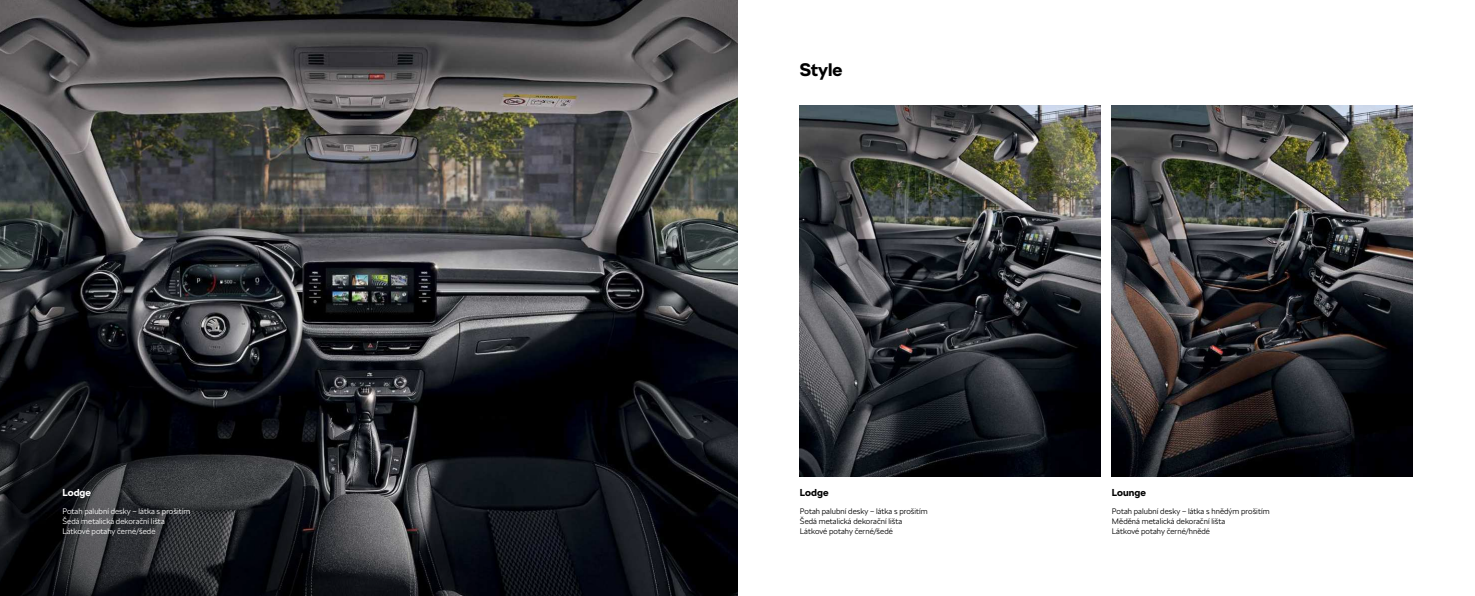
<style>
.page{position:relative;width:1475px;height:596px;background:#fff}
.page>*{position:absolute;margin:0;border:0;box-sizing:border-box;transform-origin:0 0}
.t1{font:700 18px "SKODA Next";color:#000}
.t2{font:700 10px "SKODA Next";letter-spacing:.005em;color:#000}
.t3{font:700 10px "SKODA Next";letter-spacing:.005em;color:#fff}
.t4{font:300 8px/10px "SKODA Next";letter-spacing:.005em;color:#000}
.t5{font:300 8px/10px "SKODA Next";letter-spacing:.005em;color:#fff}
</style>
<div class="page">
<img style="left:799px;top:105px;width:301px;height:371px">
<img style="left:1111px;top:105px;width:301px;height:371px">
<svg style="left:0;top:0;width:737px;height:595px;background:#353638"></svg>
<p class="t3" style="left:62px;top:486px;width:30px">Lodge</p>
<p class="t5" style="left:62px;top:505px;width:129px">Potah palubní desky – látka s prošitím<br>Šedá metalická dekorační lišta<br>Látkové potahy černé/šedé</p>
<h1 class="t1" style="left:799px;top:60px;width:44px">Style</h1>
<p class="t2" style="left:799px;top:486px;width:30px">Lodge</p>
<p class="t4" style="left:799px;top:505px;width:129px">Potah palubní desky – látka s prošitím<br>Šedá metalická dekorační lišta<br>Látkové potahy černé/šedé</p>
<p class="t2" style="left:1111px;top:486px;width:36px">Lounge</p>
<p class="t4" style="left:1111px;top:505px;width:159px">Potah palubní desky – látka s hnědým prošitím<br>Měděná metalická dekorační lišta<br>Látkové potahy černé/hnědé</p>
</div>
